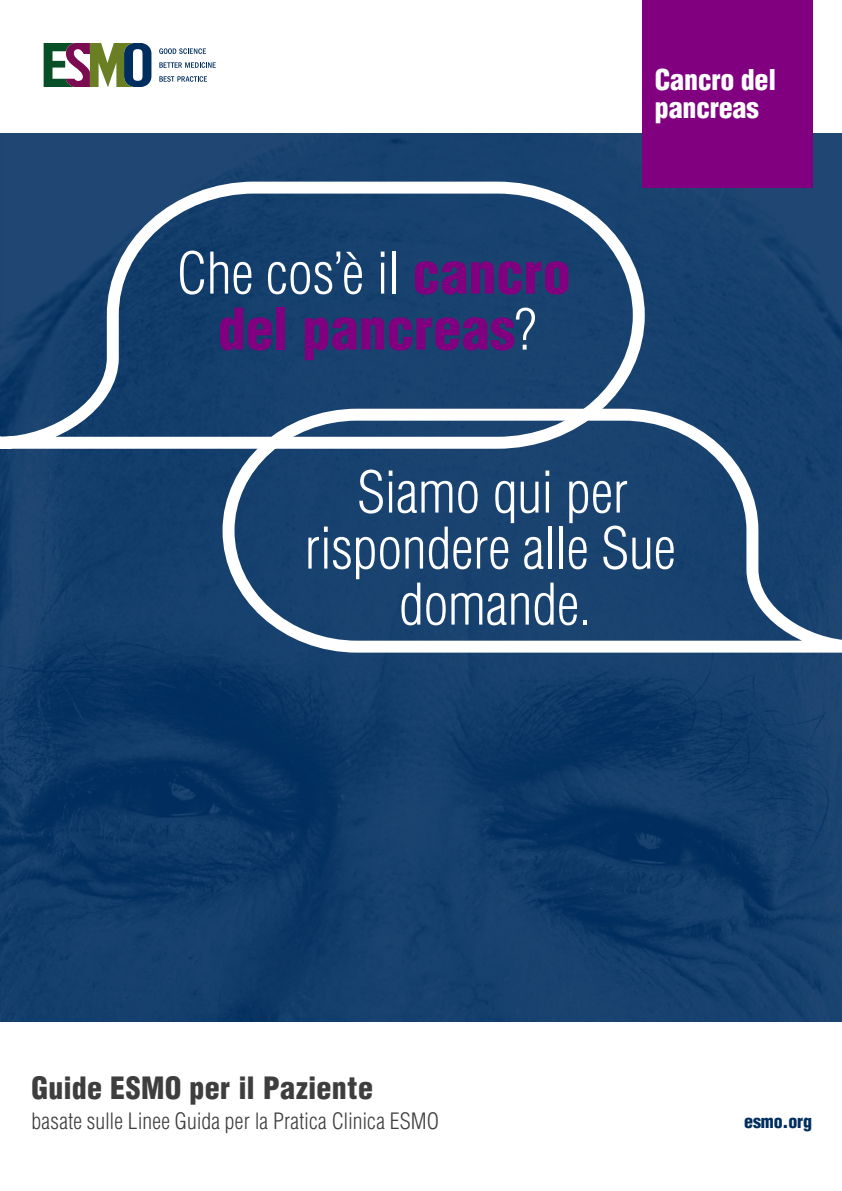
<style>
.page{position:relative;width:842px;height:1191px;background:#fff}
.page>*{position:absolute;margin:0;border:0;box-sizing:border-box;transform-origin:0 0}
.t1{font:300 condensed 56px/56px "Helvetica LT Std";letter-spacing:-.005em;color:#fff;text-align:center}
.t2{font:900 condensed 56px/56px "Helvetica LT Std";color:#800080;text-align:center}
.t3{font:900 condensed 30px "Helvetica LT Std";letter-spacing:.01em;color:#3e3e3f}
.t4{font:900 condensed 28px/28px "Helvetica LT Std";letter-spacing:-.01em;color:#fff}
.t5{font:300 condensed 22px "Helvetica LT Std";letter-spacing:.005em;color:#3e3e3f}
.t6{font:900 condensed 18px "Helvetica LT Std";letter-spacing:-.01em;color:#002e5e}
.s1{font-weight:300;color:#fff}
</style>
<div class="page">
<img style="left:2px;top:132px;width:840px;height:889px">
<hr style="left:0;top:0;width:2px;height:1022px;background:#002e5e">
<svg style="left:0;top:176px;width:651px;height:279px;background:#2a5079"></svg>
<svg style="left:217px;top:403px;width:625px;height:256px;background:#375b82"></svg>
<div style="left:0;top:0;width:842px;height:132px;background:#fff"></div>
<svg style="left:159px;top:48px;width:47px;height:6px"></svg>
<svg style="left:159px;top:62px;width:57px;height:6px"></svg>
<svg style="left:159px;top:76px;width:48px;height:6px"></svg>
<svg style="left:44px;top:43px;width:107px;height:43px"></svg>
<svg style="left:0;top:430px;width:14px;height:419px;background:#1a436e"></svg>
<div style="left:642px;top:0;width:170px;height:188px;background:#800080"></div>
<h1 class="t2" style="left:176px;top:244px;width:396px"><span class="s1">Che cos’è il</span> cancro del pancreas<span class="s1">?</span></h1>
<p class="t4" style="left:655px;top:65px;width:123px">Cancro del pancreas</p>
<h1 class="t1" style="left:305px;top:464px;width:373px">Siamo qui per rispondere alle Sue domande.</h1>
<h2 class="t3" style="left:31px;top:1069px;width:343px">Guide ESMO per il Paziente</h2>
<p class="t5" style="left:31px;top:1107px;width:409px">basate sulle Linee Guida per la Pratica Clinica ESMO</p>
<p class="t6" style="left:744px;top:1110px;width:69px">esmo.org</p>
</div>
